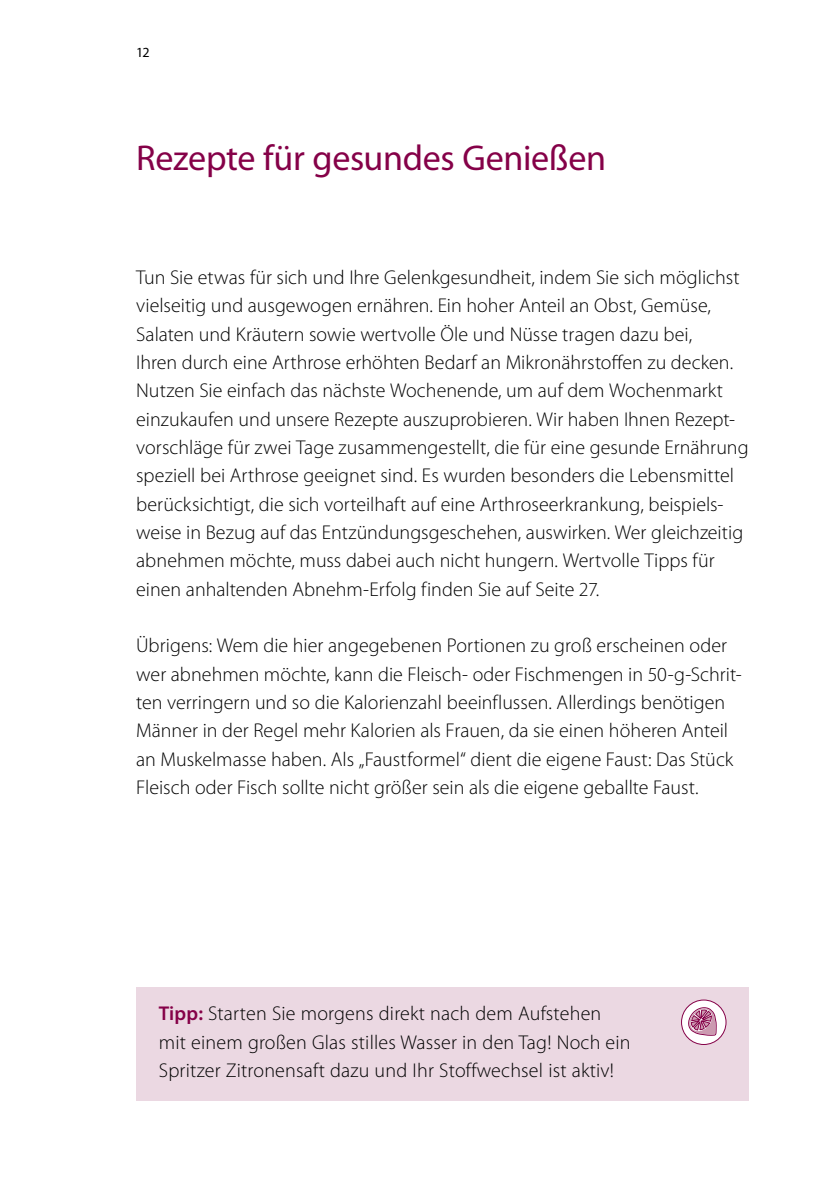
<style>
.page{position:relative;width:840px;height:1191px;background:#fff}
.page>*{position:absolute;margin:0;border:0;box-sizing:border-box;transform-origin:0 0}
.t1{font:36px "Myriad Pro";letter-spacing:-.01em;color:#850148}
.t2{font:300 20px/28.4px "Myriad Pro";color:#000}
.t3{font:14px "Myriad Pro";color:#000}
.s1{font-weight:600;color:#850148}
</style>
<div class="page">
<div style="left:136px;top:986px;width:612px;height:114px;background:#ebd8e2"></div>
<div style="left:681px;top:1000px;width:44px;height:44px;background:#fff;border-radius:50%"></div>
<svg style="left:686px;top:1006px;width:30px;height:30px"></svg>
<div style="left:680px;top:999px;width:46px;height:46px;border:1px solid #850148;border-radius:50%"></div>
<p class="t3" style="left:136px;top:44px;width:15px">12</p>
<h1 class="t1" style="left:136px;top:138px;width:471px">Rezepte für gesundes Genießen</h1>
<p class="t2" style="left:136px;top:263px;width:613px">Tun Sie etwas für sich und Ihre Gelenkgesundheit, indem Sie sich möglichst vielseitig und ausgewogen ernähren. Ein hoher Anteil an Obst, Gemüse, Salaten und Kräutern sowie wertvolle Öle und Nüsse tragen dazu bei,<br>Ihren durch eine Arthrose erhöhten Bedarf an Mikronährstoffen zu decken.<br>Nutzen Sie einfach das nächste Wochenende, um auf dem Wochenmarkt einzukaufen und unsere Rezepte auszuprobieren. Wir haben Ihnen Rezept&shy;vorschläge für zwei Tage zusammengestellt, die für eine gesunde Ernährung speziell bei Arthrose geeignet sind. Es wurden besonders die Lebensmittel berücksichtigt, die sich vorteilhaft auf eine Arthroseerkrankung, beispiels&shy;weise in Bezug auf das Entzündungsgeschehen, auswirken. Wer gleichzeitig abnehmen möchte, muss dabei auch nicht hungern. Wertvolle Tipps für einen anhaltenden Abnehm-Erfolg finden Sie auf Seite 27.</p>
<p class="t2" style="left:136px;top:632px;width:606px">Übrigens: Wem die hier angegebenen Portionen zu groß erscheinen oder wer abnehmen möchte, kann die Fleisch- oder Fischmengen in 50-g-Schrit&shy;ten verringern und so die Kalorienzahl beeinflussen. Allerdings benötigen Männer in der Regel mehr Kalorien als Frauen, da sie einen höheren Anteil an Muskelmasse haben. Als „Faustformel“ dient die eigene Faust: Das Stück Fleisch oder Fisch sollte nicht größer sein als die eigene geballte Faust.</p>
<p class="t2" style="left:159px;top:999px;width:473px"><span class="s1">Tipp:</span> Starten Sie morgens direkt nach dem Aufstehen mit einem großen Glas stilles Wasser in den Tag! Noch ein<br>Spritzer Zitronensaft dazu und Ihr Stoffwechsel ist aktiv!</p>
</div>
